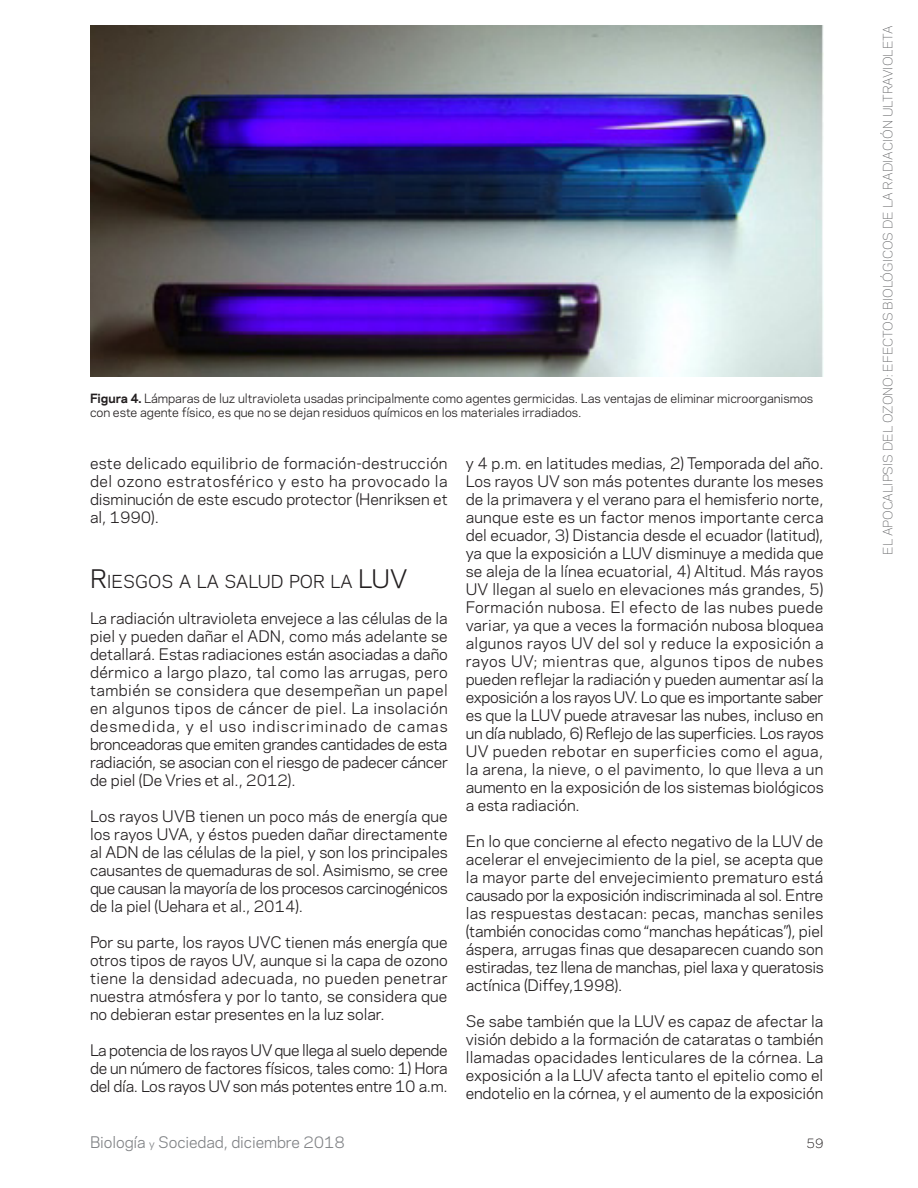
<style>
.page{position:relative;width:918px;height:1188px;background:#fff}
.page>*{position:absolute;margin:0;border:0;box-sizing:border-box;transform-origin:0 0}
.t1{font:16.8px "Galaxie Polaris";color:#231f20}
.t2{font:15px/18px "Galaxie Polaris";letter-spacing:-.005em;color:#231f20;text-align:justify}
.t3{font:15px "Galaxie Polaris";letter-spacing:-.005em;color:#808285}
.t4{font:300 12.15px "Galaxie Polaris";color:#231f20}
.piede_foto{font:12px/14.4px "Galaxie Polaris";letter-spacing:-.005em;color:#231f20}
.t5{font:300 12px "Galaxie Polaris";color:#57585a}
.s1{font-weight:700}
.s2{font-size:24px}
.s3{font-size:10.5px}
</style>
<div class="page">
<img style="left:90px;top:26px;width:734px;height:350px">
<p class="piede_foto" style="left:90px;top:391px;width:725px"><span class="s1">Figura 4.</span> Lámparas de luz ultravioleta usadas principalmente como agentes germicidas. Las ventajas de eliminar microorganismos con este agente físico, es que no se dejan residuos químicos en los materiales irradiados.</p>
<p class="t2" style="left:90px;top:454px;width:359px">este delicado equilibrio de formación-destrucción del ozono estratosférico y esto ha provocado la disminución de este escudo protector (Henriksen et al, 1990).</p>
<p class="t1" style="left:90px;top:569px;width:285px"><span class="s2">R</span>IESGOS A LA SALUD POR LA <span class="s2">LUV</span></p>
<p class="t2" style="left:90px;top:608px;width:359px">La radiación ultravioleta envejece a las células de la piel y pueden dañar el ADN, como más adelante se detallará. Estas radiaciones están asociadas a daño dérmico a largo plazo, tal como las arrugas, pero también se considera que desempeñan un papel en algunos tipos de cáncer de piel. La insolación desmedida, y el uso indiscriminado de camas bronceadoras que emiten grandes cantidades de esta radiación, se asocian con el riesgo de padecer cáncer de piel (De Vries et al., 2012).</p>
<p class="t2" style="left:90px;top:806px;width:359px">Los rayos UVB tienen un poco más de energía que los rayos UVA, y éstos pueden dañar directamente al ADN de las células de la piel, y son los principales causantes de quemaduras de sol. Asimismo, se cree que causan la mayoría de los procesos carcinogénicos de la piel (Uehara et al., 2014).</p>
<p class="t2" style="left:90px;top:932px;width:359px">Por su parte, los rayos UVC tienen más energía que otros tipos de rayos UV, aunque si la capa de ozono tiene la densidad adecuada, no pueden penetrar nuestra atmósfera y por lo tanto, se considera que no debieran estar presentes en la luz solar.</p>
<p class="t2" style="left:90px;top:1040px;width:359px">La potencia de los rayos UV que llega al suelo depende de un número de factores físicos, tales como: 1) Hora del día. Los rayos UV son más potentes entre 10 a.m.</p>
<p class="t2" style="left:466px;top:454px;width:360px">y 4 p.m. en latitudes medias, 2) Temporada del año.<br>Los rayos UV son más potentes durante los meses de la primavera y el verano para el hemisferio norte, aunque este es un factor menos importante cerca del ecuador, 3) Distancia desde el ecuador (latitud), ya que la exposición a LUV disminuye a medida que se aleja de la línea ecuatorial, 4) Altitud. Más rayos UV llegan al suelo en elevaciones más grandes, 5)<br>Formación nubosa. El efecto de las nubes puede variar, ya que a veces la formación nubosa bloquea algunos rayos UV del sol y reduce la exposición a rayos UV; mientras que, algunos tipos de nubes pueden reflejar la radiación y pueden aumentar así la exposición a los rayos UV. Lo que es importante saber es que la LUV puede atravesar las nubes, incluso en un día nublado, 6) Reflejo de las superficies. Los rayos UV pueden rebotar en superficies como el agua, la arena, la nieve, o el pavimento, lo que lleva a un aumento en la exposición de los sistemas biológicos a esta radiación.</p>
<p class="t2" style="left:466px;top:832px;width:359px">En lo que concierne al efecto negativo de la LUV de acelerar el envejecimiento de la piel, se acepta que la mayor parte del envejecimiento prematuro está causado por la exposición indiscriminada al sol. Entre las respuestas destacan: pecas, manchas seniles (también conocidas como “manchas hepáticas”), piel áspera, arrugas finas que desaparecen cuando son estiradas, tez llena de manchas, piel laxa y queratosis actínica (Diffey,1998).</p>
<p class="t2" style="left:466px;top:1012px;width:359px">Se sabe también que la LUV es capaz de afectar la visión debido a la formación de cataratas o también llamadas opacidades lenticulares de la córnea. La exposición a la LUV afecta tanto el epitelio como el endotelio en la córnea, y el aumento de la exposición</p>
<p class="t3" style="left:90px;top:1131px;width:257px">Biología <span class="s3">y</span> Sociedad, diciembre 2018</p>
<p class="t4" style="left:807px;top:1134px;width:18px">59</p>
<p class="t5" style="left:879px;top:555px;width:531px;rotate:-90deg">EL APOCALIPSIS DEL OZONO: EFECTOS BIOLÓGICOS DE LA RADIACIÓN ULTRAVIOLETA</p>
</div>
